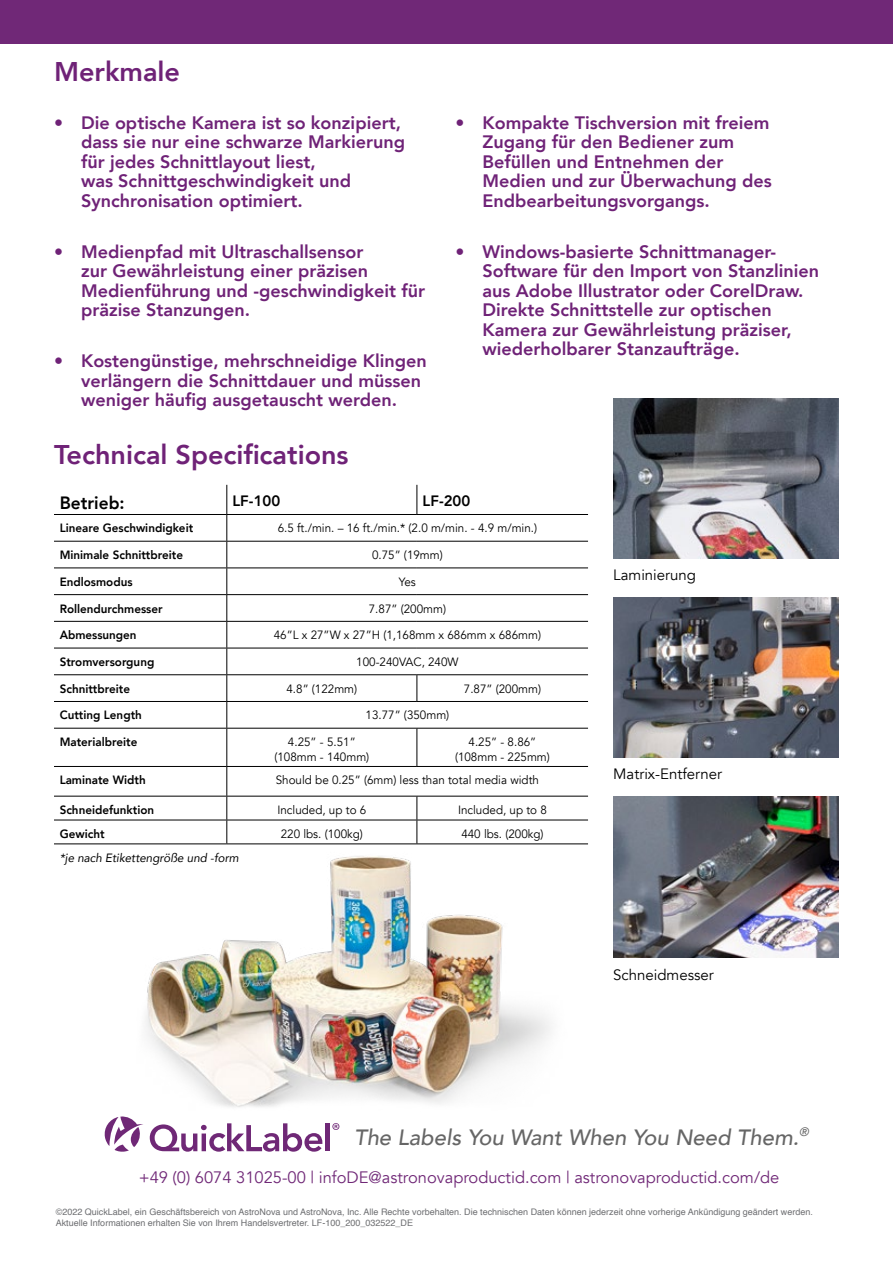
<style>
.page{position:relative;width:893px;height:1263px;background:#fff}
.page>*{position:absolute;margin:0;border:0;box-sizing:border-box;transform-origin:0 0}
.t1{font:800 27px "Avenir";color:#6f2277}
.t2{font:italic 500 22.05px "Avenir";color:#666}
.t3{font:800 18px/19.5px "Avenir";color:#6f2277}
.t4{font:800 17.85px "Avenir";color:#000}
.t5{font:16.5px "Avenir";color:#702877}
.t6{font:15px "Avenir";color:#000}
.t7{font:800 15px "Avenir";color:#000}
.t8{font:12px/14.4px "Avenir";color:#000;text-align:center}
.t9{font:800 12px "Avenir";color:#000}
.t10{font:italic 12px "Avenir";color:#000}
.t11{font:9px/10.8px "Helvetica";color:#6d6e71}
</style>
<div class="page">
<div style="left:0;top:0;width:893px;height:43px;background:#702877"></div>
<svg style="left:150px;top:1123px;width:172px;height:29px"></svg>
<hr style="left:326px;top:1123px;width:4px;height:28px;background:#6f2876">
<svg style="left:105px;top:1116px;width:38px;height:36px"></svg>
<svg style="left:332px;top:1123px;width:7px;height:7px"></svg>
<img style="left:128px;top:844px;width:451px;height:263px">
<img style="left:613px;top:398px;width:226px;height:161px">
<hr style="left:54px;top:514px;width:173px;height:1px;background:#000">
<hr style="left:227px;top:514px;width:190px;height:1px;background:#000">
<hr style="left:417px;top:514px;width:171px;height:1px;background:#000">
<hr style="left:54px;top:541px;width:173px;height:1px;background:#000">
<hr style="left:227px;top:541px;width:190px;height:1px;background:#000">
<hr style="left:417px;top:541px;width:171px;height:1px;background:#000">
<hr style="left:54px;top:567px;width:173px;height:1px;background:#000">
<hr style="left:227px;top:567px;width:190px;height:1px;background:#000">
<hr style="left:417px;top:567px;width:171px;height:1px;background:#000">
<hr style="left:54px;top:594px;width:173px;height:1px;background:#000">
<hr style="left:227px;top:594px;width:190px;height:1px;background:#000">
<hr style="left:417px;top:594px;width:171px;height:1px;background:#000">
<hr style="left:54px;top:621px;width:173px;height:1px;background:#000">
<hr style="left:227px;top:621px;width:190px;height:1px;background:#000">
<hr style="left:417px;top:621px;width:171px;height:1px;background:#000">
<hr style="left:54px;top:648px;width:173px;height:1px;background:#000">
<hr style="left:227px;top:648px;width:190px;height:1px;background:#000">
<hr style="left:417px;top:648px;width:171px;height:1px;background:#000">
<hr style="left:54px;top:674px;width:173px;height:1px;background:#000">
<hr style="left:227px;top:674px;width:190px;height:1px;background:#000">
<hr style="left:417px;top:674px;width:171px;height:1px;background:#000">
<hr style="left:54px;top:701px;width:173px;height:1px;background:#000">
<hr style="left:227px;top:701px;width:190px;height:1px;background:#000">
<hr style="left:417px;top:701px;width:171px;height:1px;background:#000">
<hr style="left:54px;top:728px;width:173px;height:1px;background:#000">
<hr style="left:227px;top:728px;width:190px;height:1px;background:#000">
<hr style="left:417px;top:728px;width:171px;height:1px;background:#000">
<hr style="left:54px;top:766px;width:173px;height:1px;background:#000">
<hr style="left:227px;top:766px;width:190px;height:1px;background:#000">
<hr style="left:417px;top:766px;width:171px;height:1px;background:#000">
<hr style="left:54px;top:796px;width:173px;height:1px;background:#000">
<hr style="left:227px;top:796px;width:190px;height:1px;background:#000">
<hr style="left:417px;top:796px;width:171px;height:1px;background:#000">
<hr style="left:54px;top:820px;width:173px;height:1px;background:#000">
<hr style="left:227px;top:820px;width:190px;height:1px;background:#000">
<hr style="left:417px;top:820px;width:171px;height:1px;background:#000">
<hr style="left:54px;top:843px;width:173px;height:1px;background:#000">
<hr style="left:227px;top:843px;width:190px;height:1px;background:#000">
<hr style="left:417px;top:843px;width:171px;height:1px;background:#000">
<svg style="left:417px;top:485px;width:1px;height:29px"></svg>
<svg style="left:417px;top:675px;width:1px;height:26px"></svg>
<svg style="left:226px;top:485px;width:1px;height:243px"></svg>
<hr style="left:226px;top:728px;width:1px;height:38px;background:#000">
<hr style="left:417px;top:728px;width:1px;height:38px;background:#000">
<svg style="left:226px;top:767px;width:1px;height:76px"></svg>
<svg style="left:417px;top:796px;width:1px;height:47px"></svg>
<img style="left:613px;top:597px;width:226px;height:161px">
<img style="left:613px;top:797px;width:226px;height:160px">
<h1 class="t1" style="left:54px;top:51px;width:128px">Merkmale</h1>
<p class="t3" style="left:81px;top:113px;width:325px;text-indent:-27px">• Die optische Kamera ist so konzipiert, dass sie nur eine schwarze Markierung für jedes Schnittlayout liest,<br>was Schnittgeschwindigkeit und Synchronisation optimiert.</p>
<p class="t3" style="left:81px;top:242px;width:346px;text-indent:-27px">• Medienpfad mit Ultraschallsensor<br>zur Gewährleistung einer präzisen Medienführung und -geschwindigkeit für präzise Stanzungen.</p>
<p class="t3" style="left:81px;top:351px;width:347px;text-indent:-27px">• Kostengünstige, mehrschneidige Klingen verlängern die Schnittdauer und müssen weniger häufig ausgetauscht werden.</p>
<h1 class="t1" style="left:54px;top:433px;width:296px">Technical Specifications</h1>
<p class="t3" style="left:482px;top:113px;width:291px;text-indent:-27px">• Kompakte Tischversion mit freiem<br>Zugang für den Bediener zum<br>Befüllen und Entnehmen der<br>Medien und zur Überwachung des<br>Endbearbeitungsvorgangs.</p>
<p class="t3" style="left:482px;top:242px;width:338px;text-indent:-27px">• Windows-basierte Schnittmanager-Software für den Import von Stanzlinien aus Adobe Illustrator oder CorelDraw.<br>Direkte Schnittstelle zur optischen Kamera zur Gewährleistung präziser, wiederholbarer Stanzaufträge.</p>
<p class="t4" style="left:60px;top:488px;width:66px">Betrieb:</p>
<p class="t7" style="left:233px;top:489px;width:49px">LF-100</p>
<p class="t7" style="left:423px;top:489px;width:49px">LF-200</p>
<p class="t9" style="left:60px;top:519px;width:135px">Lineare Geschwindigkeit</p>
<p class="t8" style="left:278px;top:521px;width:261px">6.5 ft./min. – 16 ft./min.* (2.0 m/min. - 4.9 m/min.)</p>
<p class="t9" style="left:60px;top:546px;width:125px">Minimale Schnittbreite</p>
<p class="t8" style="left:372px;top:548px;width:72px">0.75” (19mm)</p>
<p class="t9" style="left:60px;top:572px;width:74px">Endlosmodus</p>
<p class="t8" style="left:399px;top:575px;width:19px">Yes</p>
<p class="t9" style="left:60px;top:599px;width:104px">Rollendurchmesser</p>
<p class="t8" style="left:369px;top:601px;width:79px">7.87” (200mm)</p>
<p class="t9" style="left:60px;top:626px;width:78px">Abmessungen</p>
<p class="t8" style="left:274px;top:628px;width:269px">46”L x 27”W x 27”H (1,168mm x 686mm x 686mm)</p>
<p class="t9" style="left:60px;top:652px;width:96px">Stromversorgung</p>
<p class="t8" style="left:356px;top:655px;width:104px">100-240VAC, 240W</p>
<p class="t9" style="left:60px;top:679px;width:72px">Schnittbreite</p>
<p class="t8" style="left:286px;top:682px;width:72px">4.8” (122mm)</p>
<p class="t8" style="left:464px;top:682px;width:79px">7.87” (200mm)</p>
<p class="t9" style="left:60px;top:706px;width:84px">Cutting Length</p>
<p class="t8" style="left:366px;top:708px;width:85px">13.77” (350mm)</p>
<p class="t9" style="left:60px;top:733px;width:79px">Materialbreite</p>
<p class="t8" style="left:274px;top:735px;width:96px">4.25” - 5.51” (108mm - 140mm)</p>
<p class="t8" style="left:455px;top:735px;width:96px">4.25” - 8.86” (108mm - 225mm)</p>
<p class="t9" style="left:60px;top:771px;width:88px">Laminate Width</p>
<p class="t8" style="left:276px;top:773px;width:265px">Should be 0.25” (6mm) less than total media width</p>
<p class="t9" style="left:60px;top:800px;width:96px">Schneidefunktion</p>
<p class="t8" style="left:277px;top:803px;width:90px">Included, up to 6</p>
<p class="t8" style="left:458px;top:803px;width:90px">Included, up to 8</p>
<p class="t9" style="left:60px;top:824px;width:46px">Gewicht</p>
<p class="t8" style="left:281px;top:827px;width:84px">220 lbs. (100kg)</p>
<p class="t8" style="left:461px;top:827px;width:84px">440 lbs. (200kg)</p>
<p class="t10" style="left:60px;top:850px;width:181px">*je nach Etikettengröße und -form</p>
<p class="t6" style="left:613px;top:565px;width:84px">Laminierung</p>
<p class="t6" style="left:613px;top:765px;width:110px">Matrix-Entferner</p>
<p class="t6" style="left:613px;top:966px;width:102px">Schneidmesser</p>
<p class="t2" style="left:354px;top:1124px;width:456px">The Labels You Want When You Need Them.<sup>®</sup></p>
<p class="t5" style="left:139px;top:1167px;width:642px">+49 (0) 6074 31025-00 | infoDE@astronovaproductid.com | astronovaproductid.com/de</p>
<p class="t11" style="left:56px;top:1206px;width:759px">©2022 QuickLabel, ein Geschäftsbereich von AstroNova und AstroNova, Inc. Alle Rechte vorbehalten. Die technischen Daten können jederzeit ohne vorherige Ankündigung geändert werden.<br>Aktuelle Informationen erhalten Sie von Ihrem Handelsvertreter. LF-100_200_032522_DE</p>
</div>
